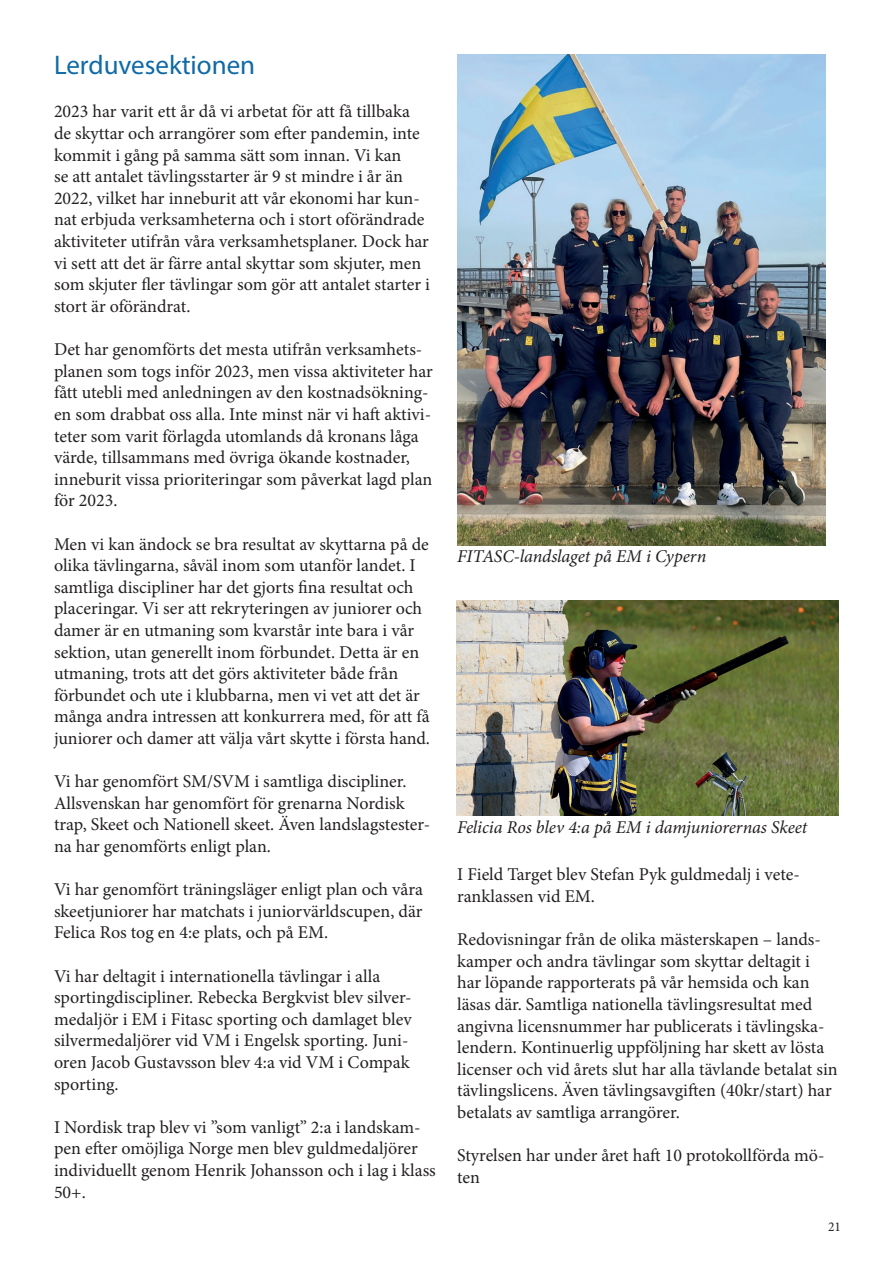
<style>
.page{position:relative;width:893px;height:1263px;background:#fff}
.page>*{position:absolute;margin:0;border:0;box-sizing:border-box;transform-origin:0 0}
.t1{font:27px "Myriad Pro";color:#106aa6}
.t2{font:18px/21.6px "Minion Pro";color:#231f20}
.t3{font:italic 18px "Minion Pro";letter-spacing:-.005em;color:#231f20}
.t4{font:13.5px "Minion Pro";color:#231f20}
</style>
<div class="page">
<img style="left:457px;top:54px;width:369px;height:491px">
<img style="left:456px;top:601px;width:383px;height:215px">
<p class="t1" style="left:54px;top:49px;width:203px">Lerduvesektionen</p>
<p class="t2" style="left:54px;top:101px;width:377px">2023 har varit ett år då vi arbetat för att få tillbaka de skyttar och arrangörer som efter pandemin, inte kommit i gång på samma sätt som innan. Vi kan<br>se att antalet tävlingsstarter är 9 st mindre i år än 2022, vilket har inneburit att vår ekonomi har kun&shy;nat erbjuda verksamheterna och i stort oförändrade aktiviteter utifrån våra verksamhetsplaner. Dock har vi sett att det är färre antal skyttar som skjuter, men som skjuter fler tävlingar som gör att antalet starter i stort är oförändrat.</p>
<p class="t2" style="left:54px;top:339px;width:380px">Det har genomförts det mesta utifrån verksamhets&shy;planen som togs inför 2023, men vissa aktiviteter har fått utebli med anledningen av den kostnadsökning&shy;en som drabbat oss alla. Inte minst när vi haft aktivi&shy;teter som varit förlagda utomlands då kronans låga värde, tillsammans med övriga ökande kostnader, inneburit vissa prioriteringar som påverkat lagd plan för 2023.</p>
<p class="t2" style="left:54px;top:533px;width:378px">Men vi kan ändock se bra resultat av skyttarna på de olika tävlingarna, såväl inom som utanför landet. I samtliga discipliner har det gjorts fina resultat och placeringar. Vi ser att rekryteringen av juniorer och damer är en utmaning som kvarstår inte bara i vår sektion, utan generellt inom förbundet. Detta är en utmaning, trots att det görs aktiviteter både från förbundet och ute i klubbarna, men vi vet att det är många andra intressen att konkurrera med, för att få juniorer och damer att välja vårt skytte i första hand.</p>
<p class="t2" style="left:54px;top:771px;width:378px">Vi har genomfört SM/SVM i samtliga discipliner.<br>Allsvenskan har genomfört för grenarna Nordisk trap, Skeet och Nationell skeet. Även landslagstester&shy;na har genomförts enligt plan.</p>
<p class="t2" style="left:54px;top:879px;width:370px;text-align:justify">Vi har genomfört träningsläger enligt plan och våra skeetjuniorer har matchats i juniorvärldscupen, där Felica Ros tog en 4:e plats, och på EM.</p>
<p class="t2" style="left:54px;top:965px;width:359px">Vi har deltagit i internationella tävlingar i alla sportingdiscipliner. Rebecka Bergkvist blev silver&shy;medaljör i EM i Fitasc sporting och damlaget blev silvermedaljörer vid VM i Engelsk sporting. Juni&shy;oren Jacob Gustavsson blev 4:a vid VM i Compak sporting.</p>
<p class="t2" style="left:54px;top:1116px;width:383px">I Nordisk trap blev vi ”som vanligt” 2:a i landskam&shy;pen efter omöjliga Norge men blev guldmedaljörer individuellt genom Henrik Johansson och i lag i klass 50+.</p>
<p class="t3" style="left:457px;top:544px;width:251px">FITASC-landslaget på EM i Cypern</p>
<p class="t3" style="left:457px;top:815px;width:352px">Felicia Ros blev 4:a på EM i damjuniorernas Skeet</p>
<p class="t2" style="left:457px;top:864px;width:344px">I Field Target blev Stefan Pyk guldmedalj i vete&shy;ranklassen vid EM.</p>
<p class="t2" style="left:457px;top:929px;width:382px">Redovisningar från de olika mästerskapen – lands&shy;kamper och andra tävlingar som skyttar deltagit i har löpande rapporterats på vår hemsida och kan läsas där. Samtliga nationella tävlingsresultat med angivna licensnummer har publicerats i tävlingska&shy;lendern. Kontinuerlig uppföljning har skett av lösta licenser och vid årets slut har alla tävlande betalat sin tävlingslicens. Även tävlingsavgiften (40kr/start) har betalats av samtliga arrangörer.</p>
<p class="t2" style="left:457px;top:1145px;width:369px">Styrelsen har under året haft 10 protokollförda mö&shy;ten</p>
<p class="t4" style="left:828px;top:1217px;width:14px">21</p>
</div>
